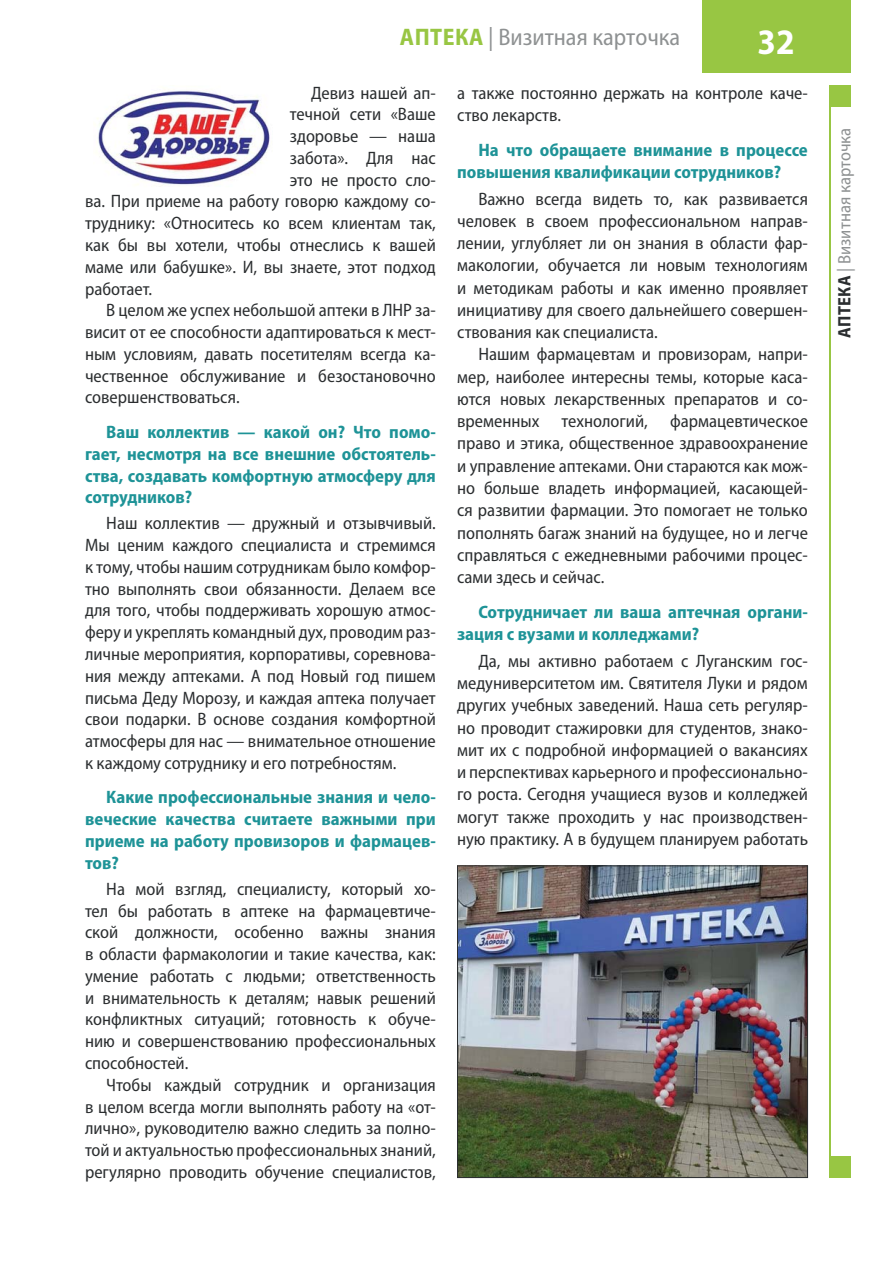
<style>
.page{position:relative;width:893px;height:1263px;background:#fff}
.page>*{position:absolute;margin:0;border:0;box-sizing:border-box;transform-origin:0 0}
.t1{font:700 semi-condensed 36px "Myriad Pro";color:#fff}
.t2{font:semi-condensed 24px "Myriad Pro";color:#8e9192}
.t3{font:semi-condensed 18px/22.2px "Myriad Pro";color:#2b2e30;text-align:justify}
.t4{font:700 semi-condensed 18px/21.8px "Myriad Pro";color:#1e9397;text-align:justify}
.t5{font:semi-condensed 18px "Myriad Pro";color:#8e9192}
.s1{font-weight:700;color:#98c643}
.s2{font-weight:700;color:#2b2e30}
</style>
<div class="page">
<div style="left:702px;top:0;width:148px;height:72px;background:#98c643"></div>
<hr style="left:829px;top:85px;width:1px;height:1093px;background:#98c643">
<div style="left:829px;top:85px;width:21px;height:21px;background:#98c643"></div>
<div style="left:829px;top:1157px;width:21px;height:21px;background:#98c643"></div>
<img style="left:459px;top:867px;width:347px;height:309px">
<div style="left:457px;top:865px;width:351px;height:313px;border:1px solid #2b2e30"></div>
<img style="left:97px;top:91px;width:173px;height:96px">
<h2 class="t2" style="left:400px;top:28px;width:282px"><span class="s1">АПТЕКА</span> | Визитная карточка</h2>
<h1 class="t1" style="left:757px;top:21px;width:39px">32</h1>
<p class="t3" style="left:311px;top:83px;width:126px">Девиз нашей ап-</p>
<p class="t3" style="left:290px;top:105px;width:148px">течной сети «Ваше</p>
<p class="t3" style="left:290px;top:127px;width:148px">здоровье — наша</p>
<p class="t3" style="left:290px;top:149px;width:148px">забота». Для нас</p>
<p class="t3" style="left:290px;top:170px;width:148px">это не просто сло-</p>
<p class="t3" style="left:85px;top:192px;width:352px">ва. При приеме на работу говорю каждому со-</p>
<p class="t3" style="left:85px;top:214px;width:352px">труднику: «Относитесь ко всем клиентам так,</p>
<p class="t3" style="left:85px;top:236px;width:352px">как бы вы хотели, чтобы отнеслись к вашей</p>
<p class="t3" style="left:85px;top:257px;width:352px">маме или бабушке». И, вы знаете, этот подход</p>
<p class="t3" style="left:85px;top:279px;width:69px">работает.</p>
<p class="t3" style="left:106px;top:301px;width:331px">В целом же успех небольшой аптеки в ЛНР за-</p>
<p class="t3" style="left:85px;top:323px;width:352px">висит от ее способности адаптироваться к мест-</p>
<p class="t3" style="left:85px;top:345px;width:352px">ным условиям, давать посетителям всегда ка-</p>
<p class="t3" style="left:85px;top:366px;width:352px">чественное обслуживание и безостановочно</p>
<p class="t3" style="left:85px;top:388px;width:156px">совершенствоваться.</p>
<p class="t4" style="left:85px;top:421px;width:352px;text-indent:21px">Ваш коллектив — какой он? Что помо&shy;гает, несмотря на все внешние обстоятель&shy;ства, создавать комфортную атмосферу для сотрудников?</p>
<p class="t3" style="left:85px;top:514px;width:352px;line-height:21.8px;text-indent:21px">Наш коллектив — дружный и отзывчивый.<br>Мы ценим каждого специалиста и стремимся к тому, чтобы нашим сотрудникам было комфор&shy;тно выполнять свои обязанности. Делаем все для того, чтобы поддерживать хорошую атмос&shy;феру и укреплять командный дух, проводим раз&shy;личные мероприятия, корпоративы, соревнова&shy;ния между аптеками. А под Новый год пишем письма Деду Морозу, и каждая аптека получает свои подарки. В основе создания комфортной атмосферы для нас — внимательное отношение к каждому сотруднику и его потребностям.</p>
<p class="t4" style="left:85px;top:786px;width:352px;text-indent:21px">Какие профессиональные знания и чело&shy;веческие качества считаете важными при приеме на работу провизоров и фармацев&shy;тов?</p>
<p class="t3" style="left:85px;top:880px;width:352px;line-height:21.8px;text-indent:21px">На мой взгляд, специалисту, который хо&shy;тел бы работать в аптеке на фармацевтиче&shy;ской должности, особенно важны знания в области фармакологии и такие качества, как: умение работать с людьми; ответственность и внимательность к деталям; навык решений конфликтных ситуаций; готовность к обуче&shy;нию и совершенствованию профессиональных способностей.</p>
<p class="t3" style="left:85px;top:1076px;width:352px;line-height:21.8px;text-indent:21px">Чтобы каждый сотрудник и организация в целом всегда могли выполнять работу на «от&shy;лично», руководителю важно следить за полно&shy;той и актуальностью профессиональных знаний, регулярно проводить обучение специалистов,</p>
<p class="t3" style="left:457px;top:83px;width:352px">а также постоянно держать на контроле каче&shy;ство лекарств.</p>
<p class="t4" style="left:457px;top:138px;width:352px;line-height:22.2px;text-indent:21px">На что обращаете внимание в процессе повышения квалификации сотрудников?</p>
<p class="t3" style="left:457px;top:189px;width:352px;text-indent:21px">Важно всегда видеть то, как развивается человек в своем профессиональном направ&shy;лении, углубляет ли он знания в области фар&shy;макологии, обучается ли новым технологиям и методикам работы и как именно проявляет инициативу для своего дальнейшего совершен&shy;ствования как специалиста.</p>
<p class="t3" style="left:457px;top:345px;width:352px;text-indent:21px">Нашим фармацевтам и провизорам, напри&shy;мер, наиболее интересны темы, которые каса&shy;ются новых лекарственных препаратов и со&shy;временных технологий, фармацевтическое право и этика, общественное здравоохранение и управление аптеками. Они стараются как мож&shy;но больше владеть информацией, касающей&shy;ся развитии фармации. Это помогает не только пополнять багаж знаний на будущее, но и легче справляться с ежедневными рабочими процес&shy;сами здесь и сейчас.</p>
<p class="t4" style="left:457px;top:601px;width:352px;line-height:22.2px;text-indent:21px">Сотрудничает ли ваша аптечная органи&shy;зация с вузами и колледжами?</p>
<p class="t3" style="left:457px;top:651px;width:352px;text-indent:21px">Да, мы активно работаем с Луганским гос&shy;медуниверситетом им. Святителя Луки и рядом других учебных заведений. Наша сеть регуляр&shy;но проводит стажировки для студентов, знако&shy;мит их с подробной информацией о вакансиях и перспективах карьерного и профессионально&shy;го роста. Сегодня учащиеся вузов и колледжей могут также проходить у нас производствен&shy;ную практику. А в будущем планируем работать</p>
<p class="t5" style="left:838px;top:338px;width:212px;rotate:-90deg"><span class="s2">АПТЕКА</span> | Визитная карточка</p>
</div>
